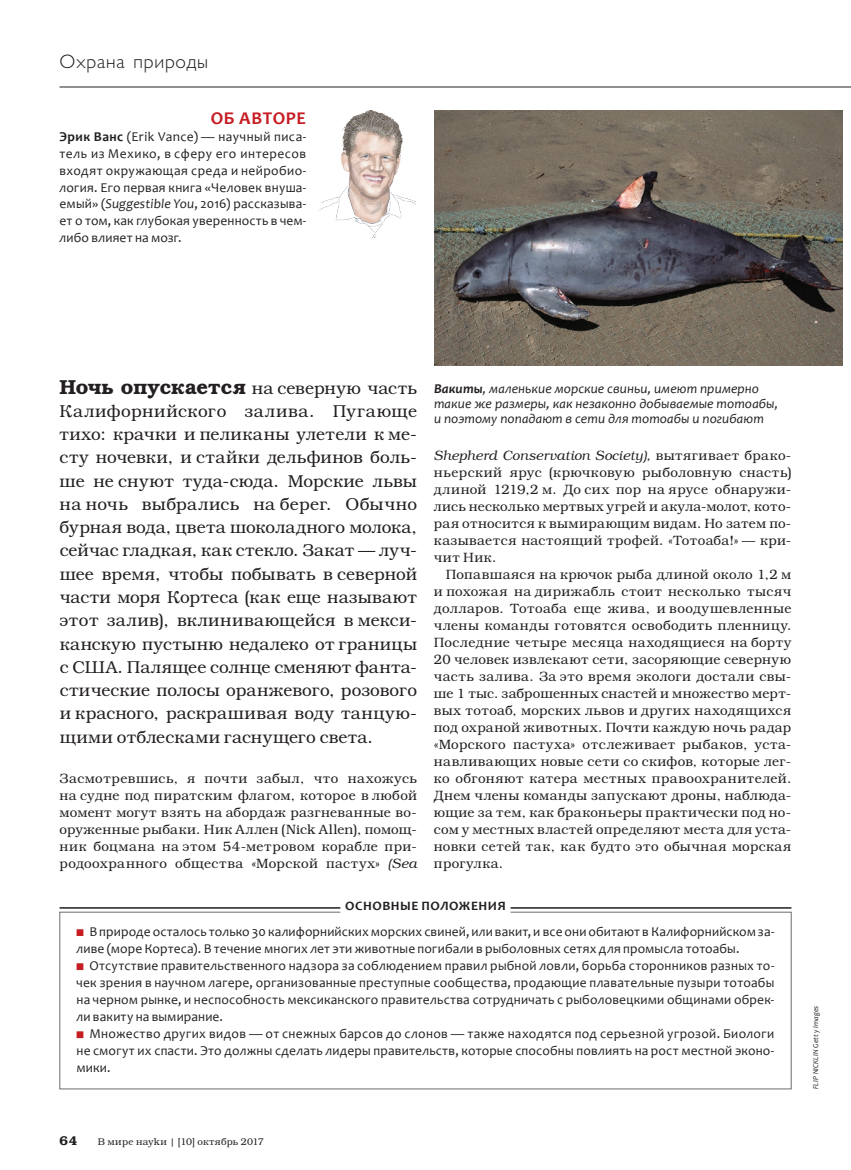
<style>
.page{position:relative;width:851px;height:1170px;background:#fff}
.page>*{position:absolute;margin:0;border:0;box-sizing:border-box;transform-origin:0 0}
.t1{font:300 19.5px "Gals";letter-spacing:.04em;color:#231f20}
.t2{font:700 18px "Candara";letter-spacing:.03em;color:#c61c22}
.t3{font:300 17.25px/23.2px "Bookman C";letter-spacing:.02em;color:#231f20;text-align:justify}
.t4{font:300 13.5px/17px "Bookman C";letter-spacing:.03em;color:#231f20;text-align:justify}
.t5{font:13.5px/17px "Candara";letter-spacing:.01em;color:#231f20;text-align:justify}
.t6{font:italic 13.5px/15px "Candara";letter-spacing:.01em;color:#231f20}
.t7{font:700 12.9px "Candara";letter-spacing:.035em;color:#231f20;scale:1.05 1}
.t8{font:600 12.75px "Bookman C";color:#231f20}
.t9{font:300 9.75px "Bookman C";letter-spacing:.02em;color:#231f20}
.t10{font:italic 7.5px "Candara";letter-spacing:.025em;color:#231f20}
.s1{font-weight:700}
.s2{font-style:italic}
.s3{font-weight:600;font-size:20.25px}
</style>
<div class="page">
<hr style="left:60px;top:87px;width:790px;height:1px;background:#231f20">
<img style="left:319px;top:110px;width:98px;height:128px">
<img style="left:434px;top:111px;width:408px;height:255px">
<svg style="left:59px;top:911px;width:732px;height:178px"></svg>
<hr style="left:60px;top:907px;width:280px;height:1px;background:#231f20">
<hr style="left:510px;top:907px;width:281px;height:1px;background:#231f20">
<svg style="left:77px;top:929px;width:6px;height:6px"></svg>
<svg style="left:77px;top:963px;width:6px;height:6px"></svg>
<svg style="left:77px;top:1031px;width:6px;height:6px"></svg>
<h1 class="t1" style="left:60px;top:52px;width:150px">Охрана природы</h1>
<h2 class="t2" style="left:211px;top:107px;width:97px">ОБ АВТОРЕ</h2>
<p class="t5" style="left:60px;top:128px;width:248px"><span class="s1">Эрик Ванс</span> (Erik Vance) — научный писа&shy;тель из Мехико, в сферу его интересов входят окружающая среда и нейробио&shy;логия. Его первая книга «Человек внуша&shy;емый» (<span class="s2">Suggestible You</span>, 2016) рассказыва&shy;ет о том, как глубокая уверенность в чем&shy;либо влияет на мозг.</p>
<p class="t3" style="left:60px;top:376px;width:359px"><span class="s3">Ночь опускается</span> на северную часть Калифорнийского залива. Пугающе тихо: крачки и пеликаны улетели к ме&shy;сту ночевки, и стайки дельфинов боль&shy;ше не снуют туда-сюда. Морские львы на ночь выбрались на берег. Обычно бурная вода, цвета шоколадного молока, сейчас гладкая, как стекло. Закат — луч&shy;шее время, чтобы побывать в северной части моря Кортеса (как еще называют этот залив), вклинивающейся в мекси&shy;канскую пустыню недалеко от границы с США. Палящее солнце сменяют фанта&shy;стические полосы оранжевого, розового и красного, раскрашивая воду танцую&shy;щими отблесками гаснущего света.</p>
<p class="t6" style="left:434px;top:381px;width:346px"><span class="s1">Вакиты</span>, маленькие морские свиньи, имеют примерно такие же размеры, как незаконно добываемые тотоабы, и поэтому попадают в сети для тотоабы и погибают</p>
<p class="t4" style="left:434px;top:446px;width:359px"><span class="s2">Shepherd Conservation Society),</span> вытягивает брако&shy;ньерский ярус (крючковую рыболовную снасть) длиной 1219,2 м. До сих пор на ярусе обнаружи&shy;лись несколько мертвых угрей и акула-молот, кото&shy;рая относится к вымирающим видам. Но затем по&shy;казывается настоящий трофей. «Тотоаба!» — кри&shy;чит Ник.</p>
<p class="t4" style="left:434px;top:565px;width:359px;text-indent:12px">Попавшаяся на крючок рыба длиной около 1,2 м и похожая на дирижабль стоит несколько тысяч долларов. Тотоаба еще жива, и воодушевленные члены команды готовятся освободить пленницу.<br>Последние четыре месяца находящиеся на борту 20 человек извлекают сети, засоряющие северную часть залива. За это время экологи достали свы&shy;ше 1 тыс. заброшенных снастей и множество мерт&shy;вых тотоаб, морских львов и других находящихся под охраной животных. Почти каждую ночь радар «Морского пастуха» отслеживает рыбаков, уста&shy;навливающих новые сети со скифов, которые лег&shy;ко обгоняют катера местных правоохранителей.<br>Днем члены команды запускают дроны, наблюда&shy;ющие за тем, как браконьеры практически под но&shy;сом у местных властей определяют места для уста&shy;новки сетей так, как будто это обычная морская прогулка.</p>
<p class="t4" style="left:59px;top:769px;width:359px">Засмотревшись, я почти забыл, что нахожусь на судне под пиратским флагом, которое в любой момент могут взять на абордаж разгневанные во&shy;оруженные рыбаки. Ник Аллен (Nick Allen), помощ&shy;ник боцмана на этом 54-метровом корабле при&shy;родоохранного общества «Морской пастух» <span class="s2">(Sea</span></p>
<p class="t7" style="left:345px;top:898px;width:154px">ОСНОВНЫЕ ПОЛОЖЕНИЯ</p>
<p class="t5" style="left:77px;top:923px;width:699px;text-indent:13px">В природе осталось только 30 калифорнийских морских свиней, или вакит, и все они обитают в Калифорнийском за&shy;ливе (море Кортеса). В течение многих лет эти животные погибали в рыболовных сетях для промысла тотоабы.</p>
<p class="t5" style="left:77px;top:957px;width:699px;text-indent:13px">Отсутствие правительственного надзора за соблюдением правил рыбной ловли, борьба сторонников разных то&shy;чек зрения в научном лагере, организованные преступные сообщества, продающие плавательные пузыри тотоабы на черном рынке, и неспособность мексиканского правительства сотрудничать с рыболовецкими общинами обрек&shy;ли вакиту на вымирание.</p>
<p class="t5" style="left:77px;top:1025px;width:699px;text-indent:13px">Множество других видов — от снежных барсов до слонов — также находятся под серьезной угрозой. Биологи не смогут их спасти. Это должны сделать лидеры правительств, которые способны повлиять на рост местной эконо&shy;мики.</p>
<p class="t8" style="left:60px;top:1132px;width:19px">64</p>
<p class="t9" style="left:98px;top:1135px;width:167px">В мире науkи | [10] октябрь 2017</p>
<p class="t10" style="left:811px;top:1089px;width:85px;rotate:-90deg">FLIP NICKLIN Getty Images</p>
</div>
